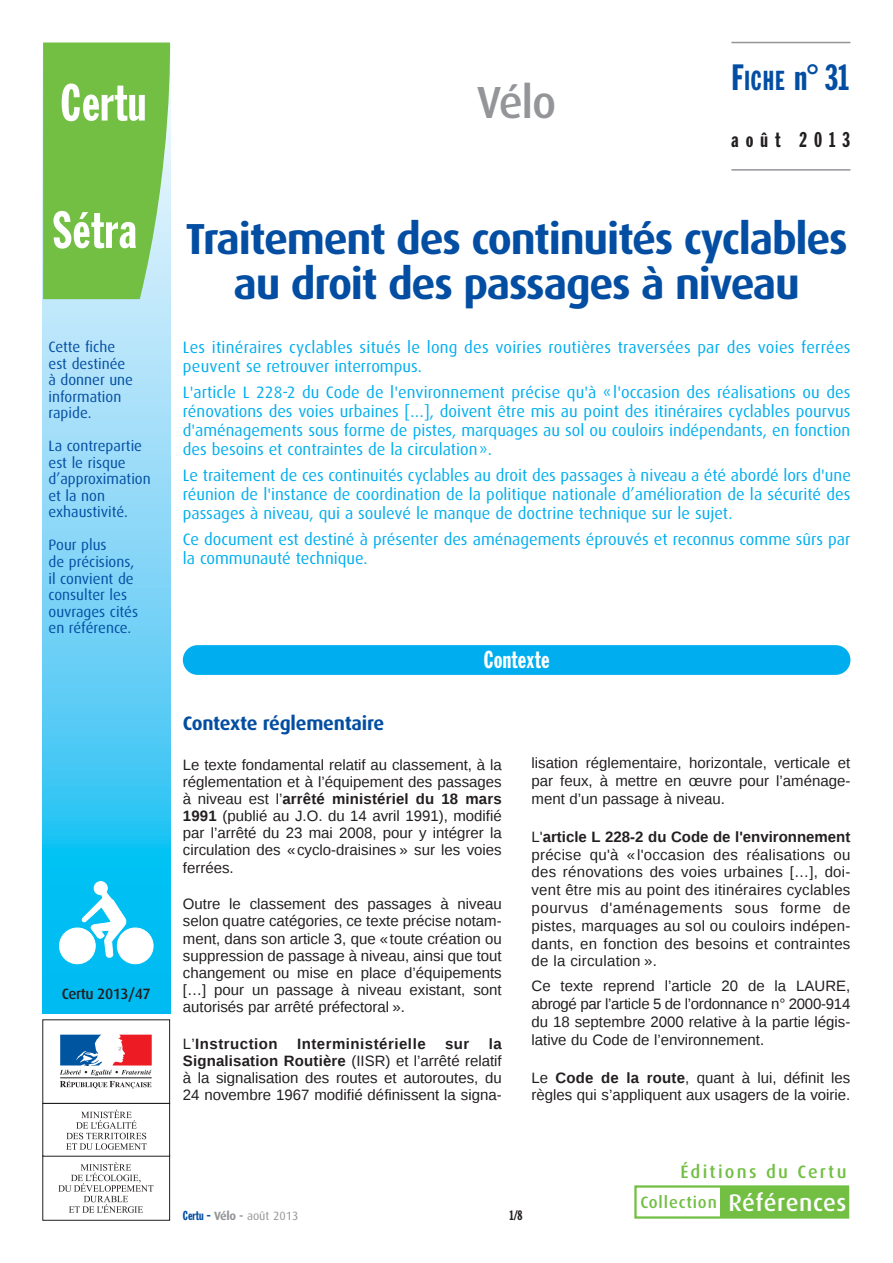
<style>
.page{position:relative;width:893px;height:1263px;background:#fff}
.page>*{position:absolute;margin:0;border:0;box-sizing:border-box;transform-origin:0 0}
.t1{font:51px "Franklin Gothic Extra Cond";letter-spacing:.01em;color:#fff}
.t2{font:500 45px "Dax OT";color:#939598}
.t3{font:700 43.5px/45px "Dax OT";letter-spacing:-.03em;color:#034ea2;text-align:center}
.t4{font:36px "Franklin Gothic Extra Cond";color:#034ea2}
.t5{font:24px "Franklin Gothic Extra Cond";letter-spacing:.01em;color:#fff}
.t6{font:21px "Franklin Gothic Extra Cond";letter-spacing:.34em;color:#231f20}
.t7{font:700 19.5px "Dax OT";letter-spacing:-.01em;color:#034ea2}
.t8{font:500 18px "Dax OT";letter-spacing:.125em;color:#72bf44}
.t9{font:16.5px/19.2px "Dax OT";color:#00aeef}
.t10{font:500 16.5px "Dax OT";letter-spacing:.05em;color:#72bf44}
.t11{font:15px/17.1px "Liberation Sans";color:#231f20;text-align:justify}
.t12{font:15px/16.5px "Dax OT";color:#034ea2}
.t13{font:700 15px "Liberation Sans";letter-spacing:.035em;color:#231f20}
.t14{font:500 15px "Dax OT";letter-spacing:-.025em;color:#231f20}
.t15{font:13.5px "Franklin Gothic Extra Cond";color:#231f20}
.t16{font:12px "Dax OT";color:#939598}
.s1{font-size:27px}
.s2{font-weight:700}
.s3{font-weight:400}
.s4{font-family:"Franklin Gothic Extra Cond";font-size:12.75px;color:#034ea2}
.s5{font-weight:700;font-size:12.75px;color:#034ea2}
.s6{font-size:24px;color:#fff}
</style>
<div class="page">
<svg style="left:43px;top:299px;width:127px;height:715px;background:#64d0f6"></svg>
<svg style="left:43px;top:43px;width:128px;height:256px;background:#78c250"></svg>
<svg style="left:60px;top:1035px;width:92px;height:54px"></svg>
<div style="left:42px;top:1019px;width:128px;height:85px;border:1px solid #231f20"></div>
<svg style="left:58px;top:1162px;width:95px;height:51px"></svg>
<svg style="left:66px;top:1110px;width:81px;height:40px"></svg>
<div style="left:59px;top:928px;width:36px;height:36px;background:#fff;border:1px solid #fff;border-radius:50%"></div>
<div style="left:117px;top:928px;width:36px;height:36px;background:#fff;border:1px solid #fff;border-radius:50%"></div>
<svg style="left:82px;top:881px;width:44px;height:77px"></svg>
<div style="left:720px;top:1186px;width:128px;height:31px;background:#72bf44"></div>
<div style="left:634px;top:1185px;width:215px;height:33px;border:2px solid #72bf44"></div>
<hr style="left:731px;top:42px;width:119px;height:1px;background:#939598">
<hr style="left:731px;top:169px;width:119px;height:2px;background:#939598">
<div style="left:183px;top:645px;width:667px;height:30px;background:#00aeef;border-radius:15px"></div>
<h1 class="t1" style="left:60px;top:84px;width:87px">Certu</h1>
<h1 class="t1" style="left:53px;top:212px;width:85px">Sétra</h1>
<p class="t12" style="left:49px;top:340px;width:86px">Cette fiche est destinée à donner une information rapide.</p>
<p class="t12" style="left:49px;top:439px;width:104px">La contrepartie est le risque d’approximation et la non exhaustivité.</p>
<p class="t12" style="left:49px;top:538px;width:91px">Pour plus<br>de précisions, il convient de consulter les ouvrages cités en référence.</p>
<p class="t14" style="left:62px;top:987px;width:90px">Certu 2013/47</p>
<h2 class="t2" style="left:477px;top:83px;width:81px">Vélo</h2>
<h3 class="t4" style="left:731px;top:64px;width:119px">F<span class="s1">ICHE</span> n° 31</h3>
<h3 class="t6" style="left:731px;top:132px;width:120px">août 2013</h3>
<h3 class="t3" style="left:185px;top:219px;width:664px">Traitement des continuités cyclables au droit des passages à niveau</h3>
<p class="t9" style="left:183px;top:339px;width:669px">Les itinéraires cyclables situés le long des voiries routières traversées par des voies ferrées peuvent se retrouver interrompus.</p>
<p class="t9" style="left:183px;top:383px;width:669px;text-align:justify">L'article L 228-2 du Code de l'environnement précise qu'à «l'occasion des réalisations ou des rénovations des voies urbaines […], doivent être mis au point des itinéraires cyclables pourvus d'aménagements sous forme de pistes, marquages au sol ou couloirs indépendants, en fonction des besoins et contraintes de la circulation».</p>
<p class="t9" style="left:183px;top:467px;width:670px;text-align:justify">Le traitement de ces continuités cyclables au droit des passages à niveau a été abordé lors d'une réunion de l'instance de coordination de la politique nationale d’amélioration de la sécurité des passages à niveau, qui a soulevé le manque de doctrine technique sur le sujet.</p>
<p class="t9" style="left:183px;top:531px;width:669px">Ce document est destiné à présenter des aménagements éprouvés et reconnus comme sûrs par la communauté technique.</p>
<h3 class="t5" style="left:484px;top:650px;width:67px">Contexte</h3>
<h3 class="t7" style="left:183px;top:714px;width:203px">Contexte réglementaire</h3>
<p class="t11" style="left:183px;top:756px;width:320px">Le texte fondamental relatif au classement, à la réglementation et à l’équipement des passages à niveau est l’<span class="s2">arrêté ministériel du 18 mars 1991</span> (publié au J.O. du 14 avril 1991), modifié par l’arrêté du 23 mai 2008, pour y intégrer la circulation des «cyclo-draisines » sur les voies ferrées.</p>
<p class="t11" style="left:183px;top:895px;width:320px">Outre le classement des passages à niveau selon quatre catégories, ce texte précise notam&shy;ment, dans son article 3, que «toute création ou suppression de passage à niveau, ainsi que tout changement ou mise en place d’équipements […] pour un passage à niveau existant, sont autorisés par arrêté préfectoral ».</p>
<p class="t13" style="left:183px;top:1035px;width:96px"><span class="s3">L’</span>Instruction</p>
<p class="t13" style="left:297px;top:1035px;width:130px">Interministérielle</p>
<p class="t13" style="left:445px;top:1035px;width:26px">sur</p>
<p class="t11" style="left:183px;top:1035px;width:320px;text-indent:306px"><span class="s2">la Signalisation Routière</span> (IISR) et l’arrêté relatif à la signalisation des routes et autoroutes, du 24 novembre 1967 modifié définissent la signa-</p>
<p class="t11" style="left:531px;top:754px;width:320px;line-height:17.7px">lisation réglementaire, horizontale, verticale et par feux, à mettre en œuvre pour l’aménage&shy;ment d’un passage à niveau.</p>
<p class="t11" style="left:531px;top:828px;width:320px;line-height:17.7px">L'<span class="s2">article L 228-2 du Code de l'environnement </span>précise qu'à «l'occasion des réalisations ou des rénovations des voies urbaines […], doi&shy;vent être mis au point des itinéraires cyclables pourvus d'aménagements sous forme de pistes, marquages au sol ou couloirs indépen&shy;dants, en fonction des besoins et contraintes de la circulation ».</p>
<p class="t11" style="left:531px;top:977px;width:320px;line-height:17.7px">Ce texte reprend l’article 20 de la LAURE, abrogé par l’article 5 de l’ordonnance n° 2000-914 du 18 septembre 2000 relative à la partie légis&shy;lative du Code de l’environnement.</p>
<p class="t11" style="left:531px;top:1068px;width:320px;line-height:17.7px">Le <span class="s2">Code de la route</span>, quant à lui, définit les règles qui s’appliquent aux usagers de la voirie.</p>
<p class="t16" style="left:183px;top:1210px;width:117px"><span class="s4">Certu</span> <span class="s5">-</span> <span class="s2">Vélo -</span> août 2013</p>
<p class="t15" style="left:510px;top:1210px;width:14px">1/8</p>
<p class="t8" style="left:680px;top:1161px;width:168px">Éditions du Certu</p>
<p class="t10" style="left:640px;top:1192px;width:208px">Collection <span class="s6">Références</span></p>
</div>
